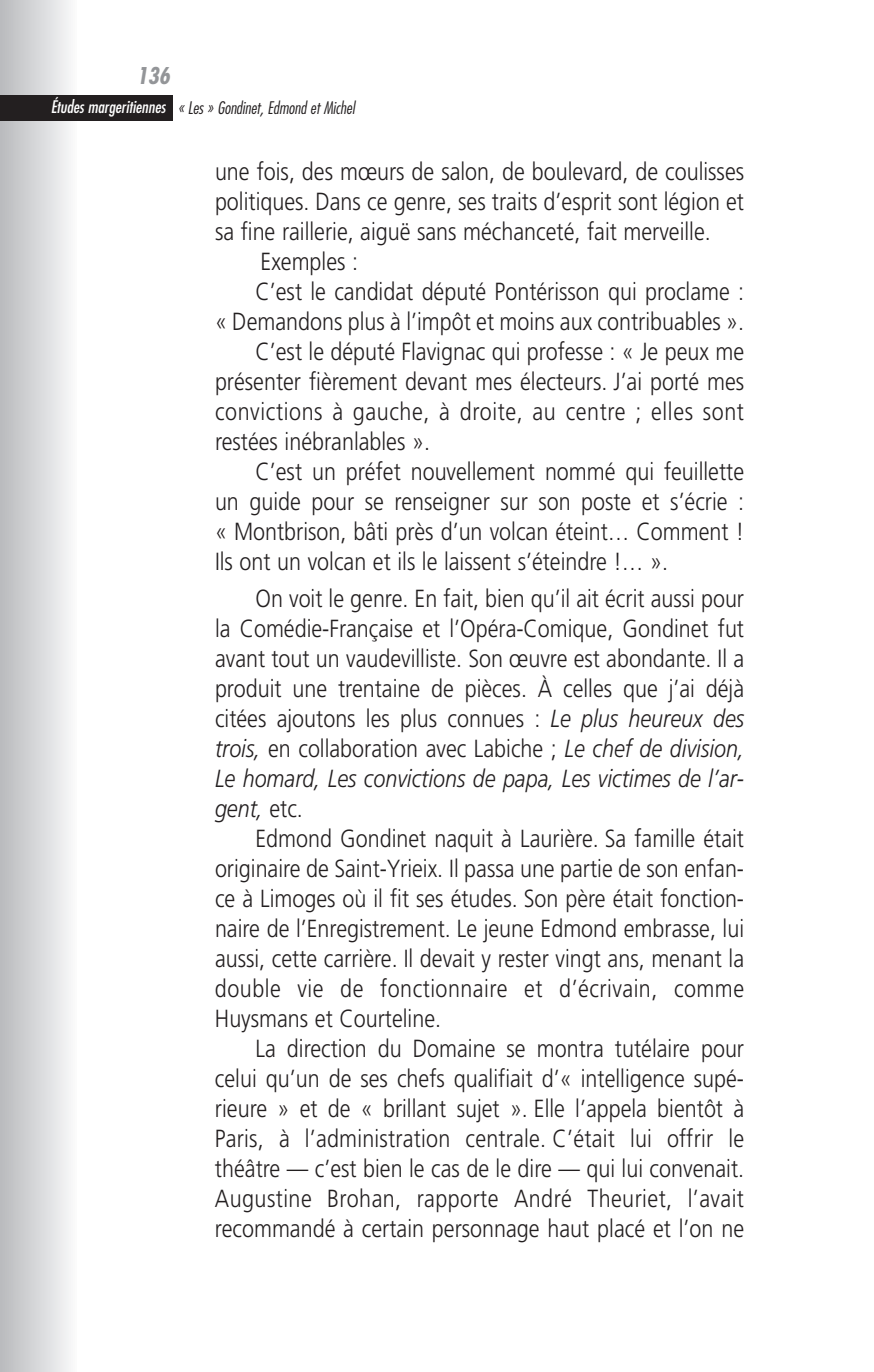
<style>
.page{position:relative;width:874px;height:1372px;background:#fff}
.page>*{position:absolute;margin:0;border:0;box-sizing:border-box;transform-origin:0 0}
.t1{font:300 24.75px/29.9px "Frutiger";color:#231f20;text-align:justify;scale:.87 1}
.t2{font:300 24.75px "Frutiger";letter-spacing:.03em;color:#231f20;scale:.87 1}
.t3{font:italic 700 condensed 22.5px "Futura";color:#939598}
.t4{font:italic 300 condensed 16.88px "Futura";color:#231f20}
.s1{font-weight:400;color:#fff}
.s2{font-style:italic}
</style>
<div class="page">
<div style="left:0;top:0;width:77px;height:1371px;background:linear-gradient(to right,#b8babc,#f9fafb)"></div>
<div style="left:0;top:96px;width:172px;height:25px;background:#231f20"></div>
<p class="t3" style="left:137px;top:66px;width:35px">136</p>
<p class="t4" style="left:51px;top:100px;width:305px"><span class="s1">Études margeritiennes</span> « Les » Gondinet, Edmond et Michel</p>
<p class="t1" style="left:215px;top:159px;width:610px">une fois, des mœurs de salon, de boulevard, de coulisses</p>
<p class="t1" style="left:215px;top:189px;width:610px">politiques. Dans ce genre, ses traits d’esprit sont légion et</p>
<p class="t1" style="left:215px;top:219px;width:571px">sa fine raillerie, aiguë sans méchanceté, fait merveille.</p>
<p class="t1" style="left:261px;top:248px;width:114px">Exemples :</p>
<p class="t1" style="left:255px;top:278px;width:563px">C’est le candidat député Pontérisson qui proclame :</p>
<p class="t1" style="left:215px;top:308px;width:610px">« Demandons plus à l’impôt et moins aux contribuables ».</p>
<p class="t1" style="left:255px;top:338px;width:563px">C’est le député Flavignac qui professe : « Je peux me</p>
<p class="t1" style="left:215px;top:368px;width:610px">présenter fièrement devant mes électeurs. J’ai porté mes</p>
<p class="t2" style="left:215px;top:401px;width:610px">convictions à gauche, à droite, au centre ; elles sont</p>
<p class="t1" style="left:215px;top:428px;width:249px">restées inébranlables ».</p>
<p class="t1" style="left:255px;top:458px;width:563px">C’est un préfet nouvellement nommé qui feuillette</p>
<p class="t1" style="left:215px;top:488px;width:610px">un guide pour se renseigner sur son poste et s’écrie :</p>
<p class="t1" style="left:215px;top:518px;width:610px">« Montbrison, bâti près d’un volcan éteint… Comment !</p>
<p class="t1" style="left:215px;top:548px;width:522px">Ils ont un volcan et ils le laissent s’éteindre !… ».</p>
<p class="t1" style="left:215px;top:585px;width:610px;text-indent:41px">On voit le genre. En fait, bien qu’il ait écrit aussi pour la Comédie-Française et l’Opéra-Comique, Gondinet fut avant tout un vaudevilliste. Son œuvre est abondante. Il a produit une trentaine de pièces. À celles que j’ai déjà citées ajoutons les plus connues : <span class="s2">Le plus heureux des trois,</span> en collaboration avec Labiche ; <span class="s2">Le chef de division, Le homard, Les convictions de papa, Les victimes de l’ar&shy;gent,</span> etc.</p>
<p class="t1" style="left:215px;top:825px;width:610px;text-indent:41px">Edmond Gondinet naquit à Laurière. Sa famille était originaire de Saint-Yrieix. Il passa une partie de son enfan&shy;ce à Limoges où il fit ses études. Son père était fonction&shy;naire de l’Enregistrement. Le jeune Edmond embrasse, lui aussi, cette carrière. Il devait y rester vingt ans, menant la double vie de fonctionnaire et d’écrivain, comme Huysmans et Courteline.</p>
<p class="t1" style="left:215px;top:1035px;width:610px;text-indent:41px">La direction du Domaine se montra tutélaire pour celui qu’un de ses chefs qualifiait d’« intelligence supé&shy;rieure » et de « brillant sujet ». Elle l’appela bientôt à Paris, à l’administration centrale. C’était lui offrir le théâtre — c’est bien le cas de le dire — qui lui convenait.<br>Augustine Brohan, rapporte André Theuriet, l’avait recommandé à certain personnage haut placé et l’on ne</p>
</div>
